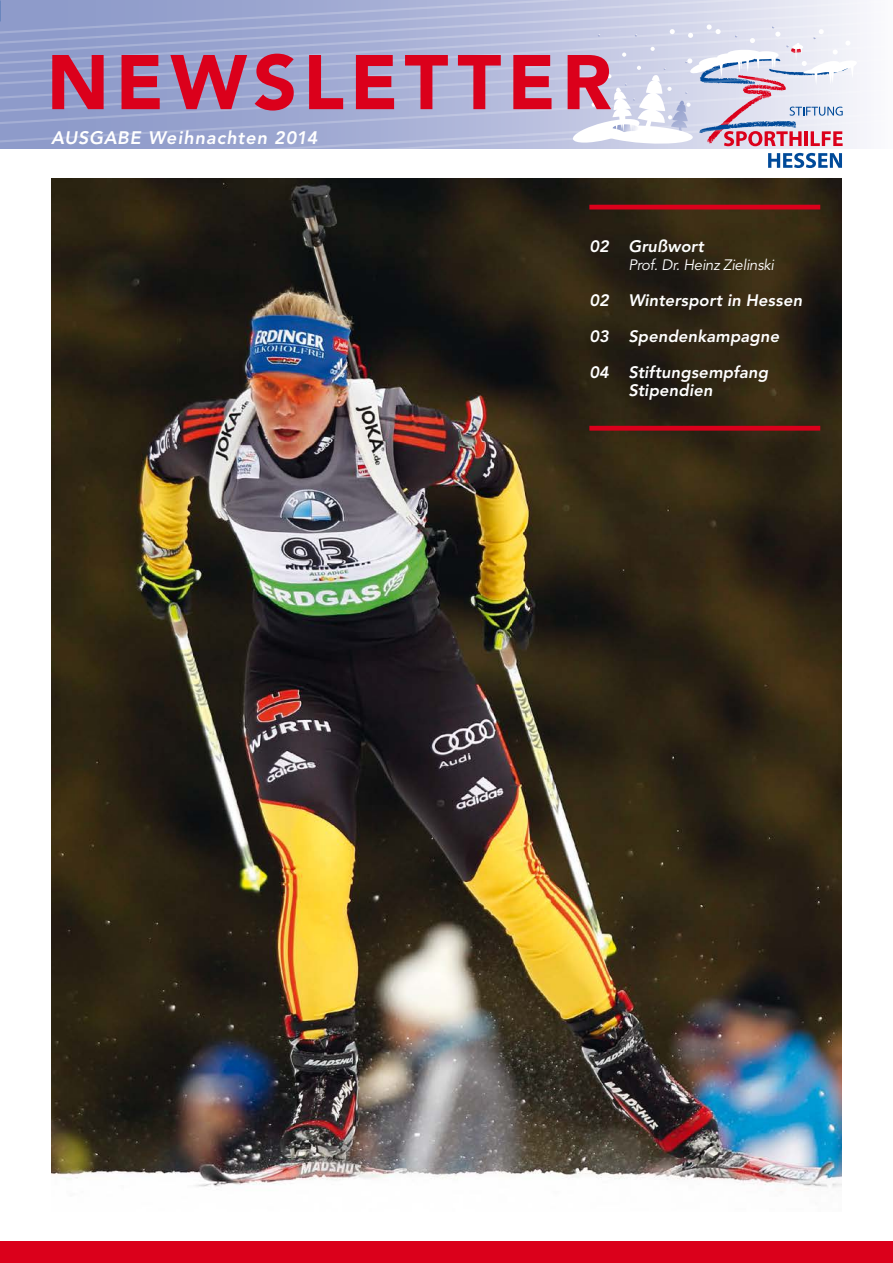
<style>
.page{position:relative;width:893px;height:1263px;background:#fff}
.page>*{position:absolute;margin:0;border:0;box-sizing:border-box;transform-origin:0 0}
.t1{font:900 76.5px "Avenir";letter-spacing:.085em;color:#db001b}
.t2{font:italic 800 18px "Avenir";letter-spacing:.045em;color:#fff}
.t3{font:italic 800 16.5px/36px "Avenir";letter-spacing:.01em;color:#fff}
.t4{font:italic 15px "Avenir";letter-spacing:-.02em;color:#fff}
</style>
<div class="page">
<svg style="left:66px;top:146px;width:794px;height:22px"></svg>
<svg style="left:0;top:0;width:860px;height:146px;background:#b4b9d9"></svg>
<img style="left:51px;top:179px;width:791px;height:1011px">
<hr style="left:589px;top:205px;width:231px;height:4px;background:#db001b">
<div style="left:589px;top:426px;width:231px;height:5px;background:#db001b"></div>
<div style="left:0;top:1242px;width:893px;height:21px;background:#db001b"></div>
<h1 class="t1" style="left:47px;top:36px;width:566px">NEWSLETTER</h1>
<p class="t2" style="left:51px;top:128px;width:268px">AUSGABE Weihnachten 2014</p>
<p class="t3" style="left:589px;top:228px;width:116px">02 Grußwort</p>
<p class="t4" style="left:628px;top:256px;width:147px">Prof. Dr. Heinz Zielinski</p>
<p class="t3" style="left:589px;top:282px;width:214px">02 Wintersport in Hessen<br>03 Spendenkampagne<br>04 Stiftungsempfang</p>
<p class="t3" style="left:628px;top:372px;width:86px">Stipendien</p>
</div>
